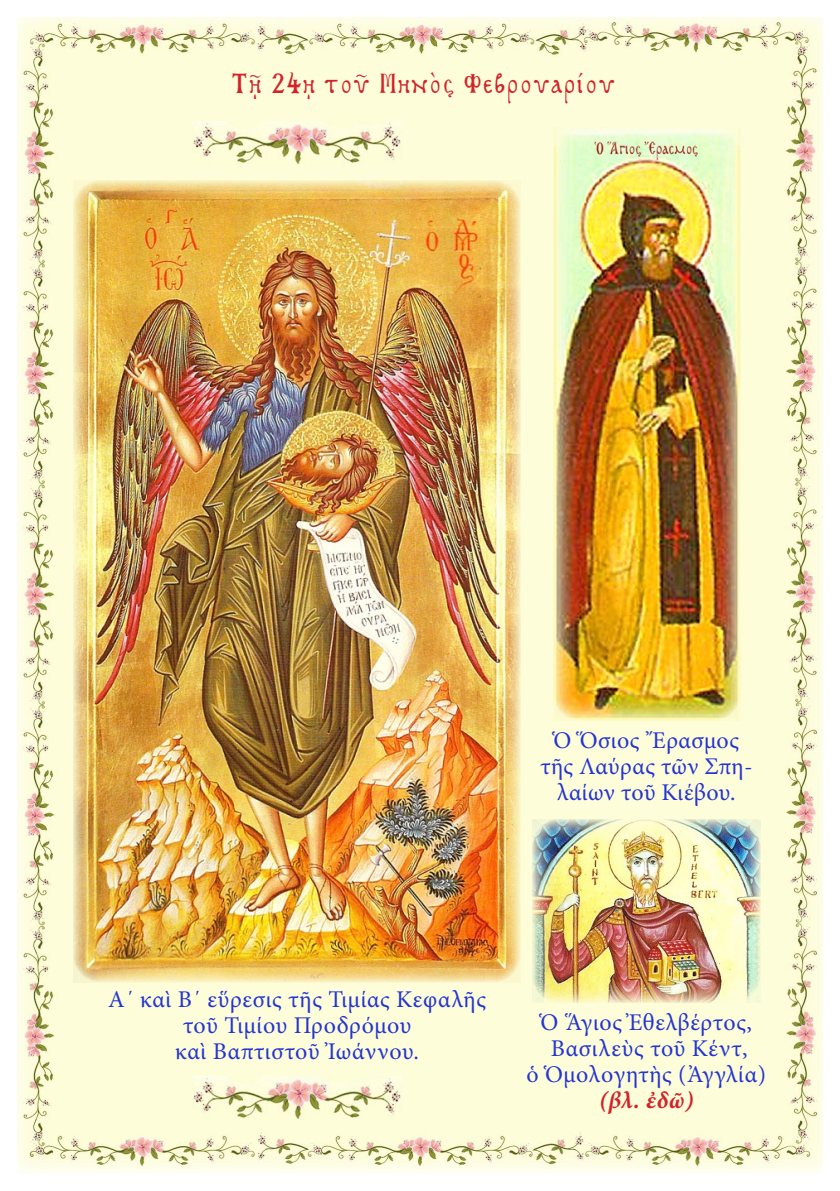
<style>
.page{position:relative;width:840px;height:1191px;background:#fff}
.page>*{position:absolute;margin:0;border:0;box-sizing:border-box;transform-origin:0 0}
.t1{font:28px "BYZIMAK";letter-spacing:.05em;color:#d1232a}
.t2{font:24px/26px "Minion Pro";letter-spacing:.02em;color:#2534d0;text-align:center}
.t3{font:italic 700 24px "Minion Pro";color:#d1232a}
</style>
<div class="page">
<img style="left:17px;top:18px;width:805px;height:1155px">
<img style="left:192px;top:122px;width:209px;height:44px">
<img style="left:192px;top:1076px;width:209px;height:44px">
<img style="left:553px;top:128px;width:187px;height:592px">
<img style="left:74px;top:180px;width:446px;height:802px">
<img style="left:531px;top:819px;width:229px;height:184px">
<p class="t1" style="left:231px;top:67px;width:384px">Τῇ 24ῃ τοῦ Μηνὸς Φεβρουαρίου</p>
<p class="t2" style="left:553px;top:727px;width:187px">Ὁ Ὅσιος Ἔρασμος</p>
<p class="t2" style="left:539px;top:753px;width:214px">τῆς Λαύρας τῶν Σπη&shy;λαίων τοῦ Κιέβου.</p>
<p class="t2" style="left:108px;top:986px;width:379px">Α΄ καὶ Β΄ εὕρεσις τῆς Τιμίας Κεφαλῆς</p>
<p class="t2" style="left:183px;top:1012px;width:230px">τοῦ Τιμίου Προδρόμου</p>
<p class="t2" style="left:175px;top:1038px;width:245px">καὶ Βαπτιστοῦ Ἰωάννου.</p>
<p class="t2" style="left:540px;top:1009px;width:213px">Ὁ Ἅγιος Ἐθελβέρτος,</p>
<p class="t2" style="left:550px;top:1035px;width:198px">Βασιλεὺς τοῦ Κέντ,</p>
<p class="t2" style="left:526px;top:1061px;width:241px">ὁ Ὁμολογητὴς (Ἀγγλία)</p>
<p class="t3" style="left:598px;top:1083px;width:96px">(βλ. ἐδῶ)</p>
</div>
